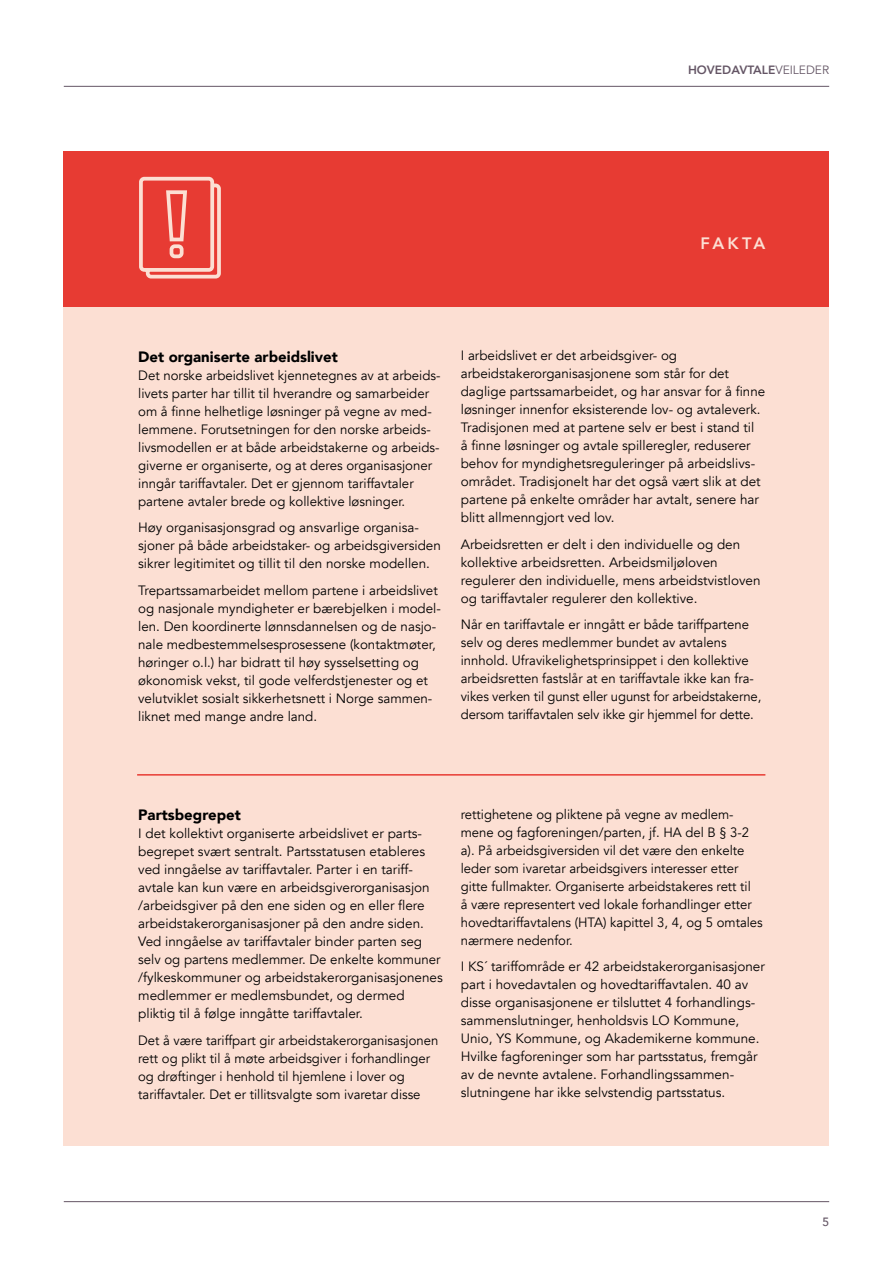
<style>
.page{position:relative;width:893px;height:1263px;background:#fff}
.page>*{position:absolute;margin:0;border:0;box-sizing:border-box;transform-origin:0 0}
.t1{font:800 16.5px "Avenir";letter-spacing:.17em;color:#fcdfd3}
.Margtekst{font:900 15px "Avenir";color:#000}
.Brødtekst{font:13.5px/18px "Avenir";color:#000}
.t2{font:800 12px "Avenir";color:#645565}
.t3{font:500 12px "Avenir";color:#645565}
.s1{font-weight:400}
</style>
<div class="page">
<hr style="left:64px;top:86px;width:765px;height:1px;background:#645565">
<hr style="left:64px;top:1201px;width:765px;height:1px;background:#645565">
<div style="left:64px;top:151px;width:765px;height:176px;background:#e73b33"></div>
<div style="left:64px;top:308px;width:765px;height:838px;background:#fcdfd3"></div>
<svg style="left:139px;top:176px;width:82px;height:103px"></svg>
<hr style="left:137px;top:774px;width:628px;height:2px;background:#e73b33">
<p class="t2" style="left:688px;top:60px;width:143px">HOVEDAVTALE<span class="s1">VEILEDER</span></p>
<p class="t1" style="left:701px;top:230px;width:66px">FAKTA</p>
<p class="Margtekst" style="left:138px;top:343px;width:201px">Det organiserte arbeidslivet</p>
<p class="Brødtekst" style="left:138px;top:366px;width:304px">Det norske arbeidslivet kjennetegnes av at arbeids&shy;livets parter har tillit til hverandre og samarbeider om å finne helhetlige løsninger på vegne av med&shy;lemmene. Forutsetningen for den norske arbeids&shy;livsmodellen er at både arbeidstakerne og arbeids&shy;giverne er organiserte, og at deres organisasjoner inngår tariffavtaler. Det er gjennom tariffavtaler partene avtaler brede og kollektive løsninger.</p>
<p class="Brødtekst" style="left:138px;top:519px;width:304px">Høy organisasjonsgrad og ansvarlige organisa&shy;sjoner på både arbeidstaker- og arbeidsgiversiden sikrer legitimitet og tillit til den norske modellen.</p>
<p class="Brødtekst" style="left:138px;top:581px;width:304px">Trepartssamarbeidet mellom partene i arbeidslivet og nasjonale myndigheter er bærebjelken i model&shy;len. Den koordinerte lønnsdannelsen og de nasjo&shy;nale medbestemmelsesprosessene -(kontaktmøter, høringer o.l.) har bidratt til høy sysselsetting og økonomisk vekst, til gode velferdstjenester og et velutviklet sosialt sikkerhetsnett i Norge sammen&shy;liknet med mange andre land.</p>
<p class="Brødtekst" style="left:461px;top:347px;width:306px">I arbeidslivet er det arbeidsgiver- og arbeidstakerorganisasjonene som står for det daglige partssamarbeidet, og har ansvar for å finne løsninger innenfor eksisterende lov- og -avtaleverk.<br>Tradisjonen med at partene selv er best i stand til<br>å finne løsninger og avtale spilleregler, reduserer behov for -myndighetsreguleringer på arbeidslivs&shy;området. Tradisjonelt har det også vært slik at det partene på enkelte områder har avtalt, senere har blitt allmenngjort ved lov.</p>
<p class="Brødtekst" style="left:461px;top:535px;width:301px">Arbeidsretten er delt i den individuelle og den kollektive arbeidsretten. Arbeidsmiljøloven regulerer den individuelle, mens arbeidstvistloven og tariffavtaler regulerer den kollektive.</p>
<p class="Brødtekst" style="left:461px;top:616px;width:302px">Når en tariffavtale er inngått er både -tariffpartene selv og deres medlemmer bundet av avtalens innhold. Ufravikelighetsprinsippet i den kollektive arbeidsretten fastslår at en tariffavtale ikke kan fra-‑ vikes verken til gunst eller ugunst for arbeidstakerne, dersom tariffavtalen selv ikke gir hjemmel for dette.</p>
<p class="Margtekst" style="left:138px;top:802px;width:104px">Partsbegrepet</p>
<p class="Brødtekst" style="left:138px;top:825px;width:306px">I det kollektivt organiserte arbeidslivet er parts&shy;begrepet svært sentralt. Partsstatusen etableres ved inngåelse av tariffavtaler. Parter i en tariff&shy;avtale kan kun være en arbeidsgiverorganisasjon /arbeidsgiver på den ene siden og en eller flere arbeidstakerorganisasjoner på den andre siden.<br>Ved inngåelse av tariffavtaler binder parten seg selv og partens medlemmer. De enkelte kommuner /fylkeskommuner og -arbeidstakerorganisasjonenes medlemmer er medlemsbundet, og dermed pliktig til å følge inngåtte tariffavtaler.</p>
<p class="Brødtekst" style="left:138px;top:1031px;width:302px">Det å være tariffpart gir arbeidstakerorganisasjonen rett og plikt til å møte arbeidsgiver i -forhandlinger og drøftinger i henhold til -hjemlene i lover og tariffavtaler. Det er tillitsvalgte som ivaretar disse</p>
<p class="Brødtekst" style="left:461px;top:805px;width:304px">rettighetene og pliktene på vegne av medlem&shy;mene og fagforeningen/parten, jf. HA del B § 3-2 a). På arbeidsgiversiden vil det være den enkelte leder som ivaretar -arbeidsgivers interesser etter gitte fullmakter. Organiserte -arbeidstakeres rett til<br>å være representert ved -lokale -forhandlinger etter hovedtariffavtalens (HTA) kapittel 3, 4, og 5 -omtales nærmere nedenfor.</p>
<p class="Brødtekst" style="left:461px;top:958px;width:306px">I KS´ tariffområde er 42 arbeidstakerorganisasjoner part i hovedavtalen og hovedtariffavtalen. 40 av disse organisasjonene er tilsluttet 4 forhandlings&shy;sammenslutninger, henholdsvis LO Kommune, Unio, YS Kommune, og Akademikerne kommune.<br>Hvilke fagforeninger som har partsstatus, fremgår av de nevnte avtalene. Forhandlingssammen&shy;slutningene har ikke selvstendig partsstatus.</p>
<p class="t3" style="left:822px;top:1212px;width:8px">5</p>
</div>
